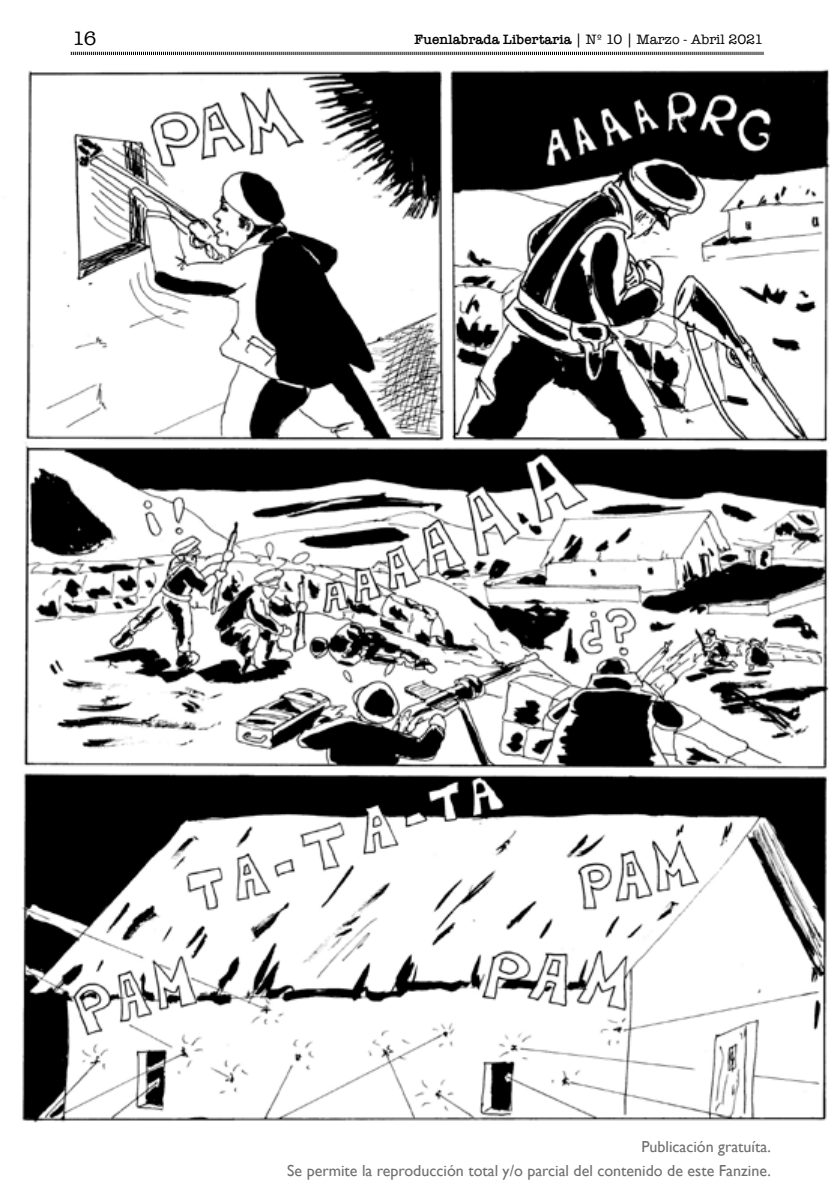
<style>
.page{position:relative;width:840px;height:1191px;background:#fff}
.page>*{position:absolute;margin:0;border:0;box-sizing:border-box;transform-origin:0 0}
.t1{font:20px "American Typewriter";color:#000}
.t2{font:16px/24px "Gill Sans";color:#706f6f;text-align:right}
.t3{font:600 14px "American Typewriter";color:#000}
.s1{font-weight:400}
</style>
<div class="page">
<svg style="left:70px;top:51px;width:693px;height:4px;background:#979797"></svg>
<img style="left:21px;top:69px;width:809px;height:1054px">
<p class="t1" style="left:73px;top:23px;width:25px">16</p>
<p class="t3" style="left:414px;top:29px;width:350px">Fuenlabrada Libertaria <span class="s1">| Nº 10 | Marzo - Abril 2021</span></p>
<p class="t2" style="left:287px;top:1134px;width:485px">Publicación gratuíta.<br>Se permite la reproducción total y/o parcial del contenido de este Fanzine.</p>
</div>
